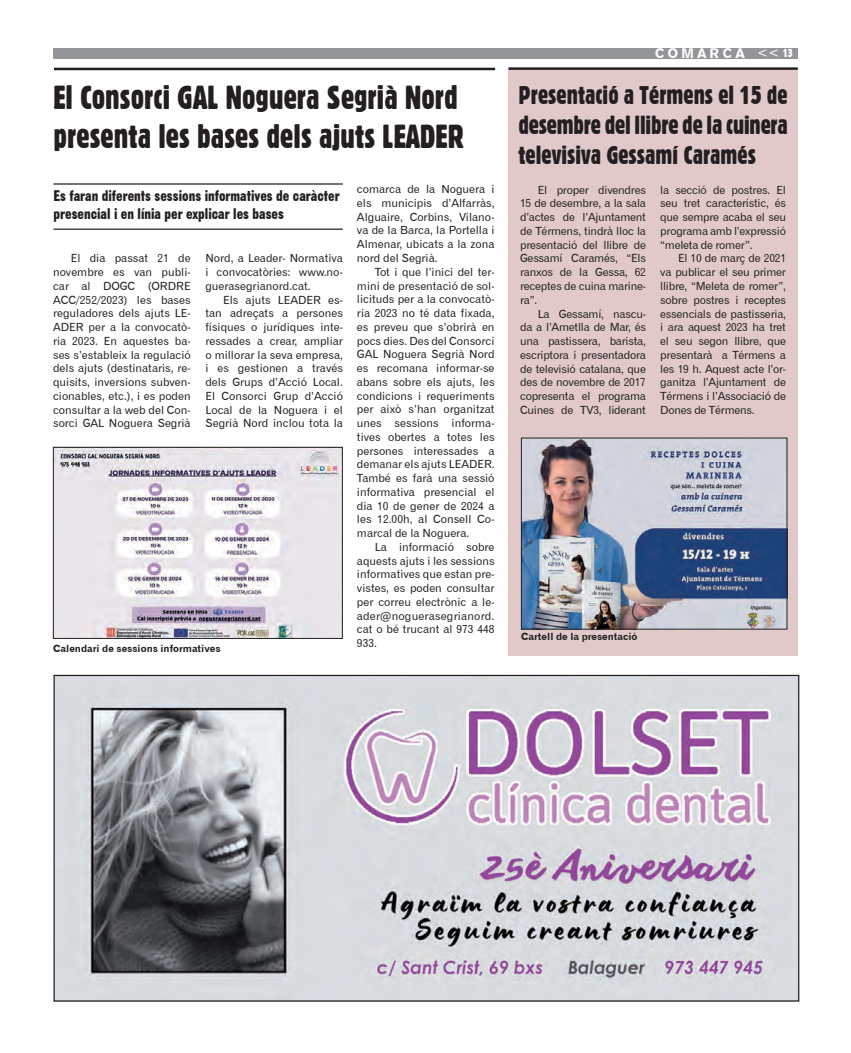
<style>
.page{position:relative;width:851px;height:1053px;background:#fff}
.page>*{position:absolute;margin:0;border:0;box-sizing:border-box;transform-origin:0 0}
.t1{font:32.5px "Gothic 821 Condensed BT";color:#231f20}
.t2{font:25px/30px "Gothic 821 Condensed BT";color:#231f20;text-align:justify}
.t3{font:15px/18px "Gothic No 13 BT";color:#231f20}
.t4{font:13.75px "Gothic 725 BT Black A";letter-spacing:.25em;color:#fff}
.t5{font:11.25px/13.8px "Gothic 720 BT Roman B";color:#231f20;text-align:justify}
.t6{font:10px "Gothic 720 BT Bold B";color:#231f20}
.s1{font-family:"Gothic 720 BT Roman B"}
.s2{font-family:"Gothic 821 Condensed BT";font-size:11.25px}
</style>
<div class="page">
<div style="left:53px;top:48px;width:744px;height:10px;background:#939598"></div>
<img style="left:55px;top:449px;width:285px;height:187px">
<div style="left:53px;top:447px;width:289px;height:191px;border:1px solid #231f20"></div>
<hr style="left:54px;top:68px;width:441px;height:2px;background:#231f20">
<hr style="left:53px;top:183px;width:290px;height:2px;background:#231f20">
<hr style="left:53px;top:228px;width:290px;height:2px;background:#231f20">
<div style="left:508px;top:69px;width:289px;height:587px;background:#e0c9c8"></div>
<hr style="left:508px;top:67px;width:289px;height:3px;background:#231f20">
<img style="left:523px;top:440px;width:262px;height:187px">
<div style="left:521px;top:438px;width:266px;height:191px;border:1px solid #231f20"></div>
<img style="left:55px;top:676px;width:742px;height:323px">
<p class="t1" style="left:53px;top:78px;width:406px">El Consorci GAL Noguera Segrià Nord</p>
<p class="t1" style="left:53px;top:117px;width:412px">presenta les bases dels ajuts LEADER</p>
<p class="t3" style="left:53px;top:186px;width:288px">Es faran diferents sessions informatives de caràcter presencial i en línia per explicar les bases</p>
<p class="t5" style="left:53px;top:251px;width:139px;text-indent:18px">El dia passat 21 de novembre es van publi&shy;car al DOGC (ORDRE ACC/252/2023) les bases reguladores dels ajuts LE-ADER per a la convocatò&shy;ria 2023. En aquestes ba&shy;ses s’estableix la regulació dels ajuts (destinataris, re&shy;quisits, inversions subven&shy;cionables, etc.), i es poden consultar a la web del Con&shy;sorci GAL Noguera Segrià</p>
<p class="t5" style="left:205px;top:251px;width:139px">Nord, a Leader- Normativa i convocatòries: www.no&shy;guerasegrianord.cat.</p>
<p class="t5" style="left:205px;top:292px;width:139px;text-indent:18px">Els ajuts LEADER es&shy;tan adreçats a persones físiques o jurídiques inte&shy;ressades a crear, ampliar o millorar la seva empresa, i es gestionen a través dels Grups d’Acció Local.<br>El Consorci Grup d’Acció Local de la Noguera i el Segrià Nord inclou tota la</p>
<p class="t6" style="left:53px;top:641px;width:169px">Calendari de sessions informatives</p>
<p class="t5" style="left:357px;top:182px;width:139px">comarca de la Noguera i els municipis d’Alfarràs, Alguaire, Corbins, Vilano&shy;va de la Barca, la Portella i Almenar, ubicats a la zona nord del Segrià.</p>
<p class="t5" style="left:357px;top:265px;width:139px;text-indent:18px">Tot i que l’inici del ter&shy;mini de presentació de sol· licituds per a la convocatò&shy;ria 2023 no té data fixada, es preveu que s’obrirà en pocs dies. Des del Consorci GAL Noguera Segrià Nord es recomana informar-se abans sobre els ajuts, les condicions i requeriments per això s’han organitzat unes sessions informa&shy;tives obertes a totes les persones interessades a demanar els ajuts LEADER.<br>També es farà una sessió informativa presencial el dia 10 de gener de 2024 a les 12.00h, al Consell Co&shy;marcal de la Noguera.</p>
<p class="t5" style="left:357px;top:540px;width:139px;text-indent:18px">La informació sobre aquests ajuts i les sessions informatives que estan pre&shy;vistes, es poden consultar per correu electrònic a le&shy;ader@noguerasegrianord. cat o bé trucant al 973 448<br>933.</p>
<p class="t4" style="left:655px;top:44px;width:139px">COMARCA <span class="s1">&lt;&lt;</span><span class="s2">13</span></p>
<p class="t2" style="left:518px;top:79px;width:271px">Presentació a Térmens el 15 de desembre del llibre de la cuinera televisiva Gessamí Caramés</p>
<p class="t5" style="left:520px;top:183px;width:127px;text-indent:18px">El proper divendres 15 de desembre, a la sala d’actes de l’Ajuntament de Térmens, tindrà lloc la presentació del llibre de Gessamí Caramés, “Els ranxos de la Gessa, 62 receptes de cuina marine&shy;ra”.</p>
<p class="t5" style="left:520px;top:306px;width:127px;text-indent:18px">La Gessamí, nascu&shy;da a l’Ametlla de Mar, és una pastissera, barista, escriptora i presentadora de televisió catalana, que des de novembre de 2017 copresenta el programa Cuines de TV3, liderant</p>
<p class="t5" style="left:660px;top:183px;width:127px">la secció de postres. El seu tret característic, és que sempre acaba el seu programa amb l’expressió “meleta de romer”.</p>
<p class="t5" style="left:660px;top:251px;width:127px;text-indent:18px">El 10 de març de 2021 va publicar el seu primer llibre, “Meleta de romer”, sobre postres i receptes essencials de pastisseria, i ara aquest 2023 ha tret el seu segon llibre, que presentarà a Térmens a les 19 h. Aquest acte l’or&shy;ganitza l’Ajuntament de Térmens i l’Associació de Dones de Térmens.</p>
<p class="t6" style="left:521px;top:630px;width:118px">Cartell de la presentació</p>
</div>
